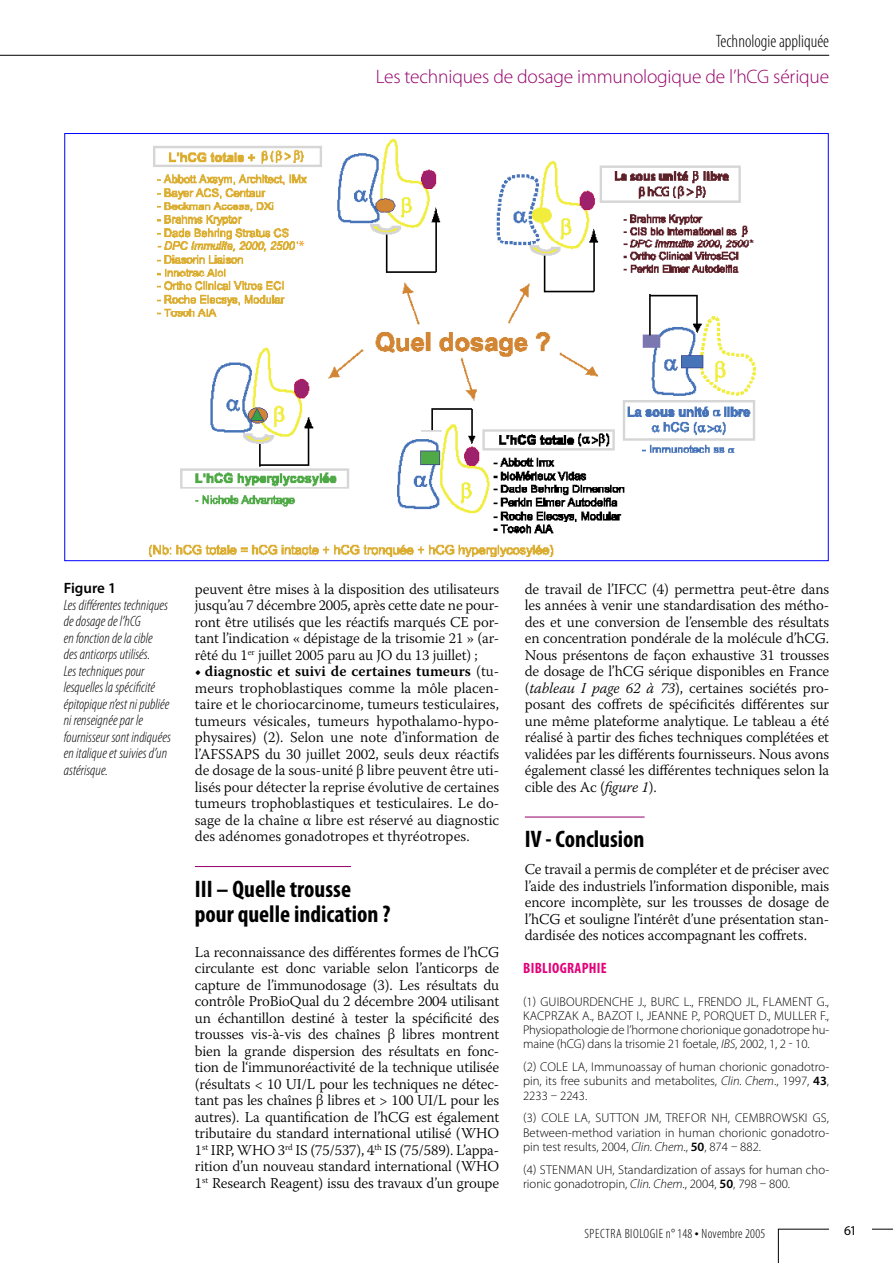
<style>
.page{position:relative;width:893px;height:1263px;background:#fff}
.page>*{position:absolute;margin:0;border:0;box-sizing:border-box;transform-origin:0 0}
.t1{font:700 condensed 24px/25.5px "Myriad Pro";color:#000}
.t2{font:300 19.5px "Myriad Pro";letter-spacing:-.01em;color:#95006b}
.t3{font:300 condensed 18px "Myriad Pro";color:#000}
.t4{font:300 15px/16.5px "Warnock Pro";letter-spacing:-.01em;color:#000;text-align:justify}
.t5{font:italic 300 condensed 15px/16.5px "Myriad Pro";color:#000}
.t6{font:700 condensed 15px "Myriad Pro";letter-spacing:.02em;color:#e2007a}
.t7{font:600 15px "Myriad Pro";color:#000}
.t8{font:15px "Myriad Pro";color:#f29213}
.t9{font:300 condensed 13.5px "Myriad Pro";letter-spacing:.04em;color:#000}
.t10{font:13.5px "Myriad Pro";color:#000}
.t11{font:300 12.75px/14.2px "Myriad Pro";color:#000;text-align:justify}
.s1{font-weight:600}
.s2{font-style:italic}
.s3{font-size:16.5px}
</style>
<div class="page">
<svg style="left:778px;top:1229px;width:115px;height:34px"></svg>
<div style="left:829px;top:1214px;width:43px;height:28px;background:#fff"></div>
<hr style="left:0;top:55px;width:829px;height:1px;background:#000">
<hr style="left:195px;top:866px;width:156px;height:1px;background:#95006b">
<hr style="left:525px;top:817px;width:120px;height:1px;background:#95006b">
<img style="left:150px;top:138px;width:606px;height:419px">
<div style="left:298px;top:240px;width:16px;height:27px;background:#fff"></div>
<p class="t8" style="left:298px;top:237px;width:8px">*</p>
<p class="t3" style="left:716px;top:30px;width:115px">Technologie appliquée</p>
<h2 class="t2" style="left:376px;top:64px;width:455px">Les techniques de dosage immunologique de l’hCG sérique</h2>
<p class="t7" style="left:64px;top:579px;width:54px">Figure 1</p>
<p class="t5" style="left:64px;top:597px;width:109px">Les différentes techniques de dosage de l’hCG<br>en fonction de la cible<br>des anticorps utilisés.<br>Les techniques pour lesquelles la spécificité épitopique n’est ni publiée ni renseignée par le fournisseur sont indiquées en italique et suivies d’un astérisque.</p>
<p class="t4" style="left:195px;top:580px;width:306px">peuvent être mises à la disposition des utilisateurs jusqu’au 7 décembre 2005, après cette date ne pour&shy;ront être utilisés que les réactifs marqués CE por&shy;tant l’indication « dépistage de la trisomie 21 » (ar&shy;rêté du 1<sup>er</sup> juillet 2005 paru au JO du 13 juillet) ;</p>
<p class="t4" style="left:195px;top:663px;width:306px"><span class="s1">• diagnostic et suivi de certaines tumeurs</span> (tu&shy;meurs trophoblastiques comme la môle placen&shy;taire et le choriocarcinome, tumeurs testiculaires, tumeurs vésicales, tumeurs hypothalamo-hypo&shy;physaires) (2). Selon une note d’information de l’AFSSAPS du 30 juillet 2002, seuls deux réactifs de dosage de la sous-unité β libre peuvent être uti&shy;lisés pour détecter la reprise évolutive de certaines tumeurs trophoblastiques et testiculaires. Le do&shy;sage de la chaîne α libre est réservé au diagnostic des adénomes gonadotropes et thyréotropes.</p>
<h1 class="t1" style="left:195px;top:875px;width:197px">III – Quelle trousse pour quelle indication ?</h1>
<p class="t4" style="left:195px;top:943px;width:306px">La reconnaissance des différentes formes de l’hCG circulante est donc variable selon l’anticorps de capture de l’immunodosage (3). Les résultats du contrôle ProBioQual du 2 décembre 2004 utilisant un échantillon destiné à tester la spécificité des trousses vis-à-vis des chaînes β libres montrent bien la grande dispersion des résultats en fonc&shy;tion de l‘immunoréactivité de la technique utilisée (résultats &lt; 10 UI/L pour les techniques ne détec&shy;tant pas les chaînes β libres et &gt; 100 UI/L pour les autres). La quantification de l’hCG est également tributaire du standard international utilisé (WHO 1<sup>st</sup> IRP, WHO 3<sup>rd</sup> IS (75/537), 4<sup>th</sup> IS (75/589). L’appa&shy;rition d’un nouveau standard international (WHO 1<sup>st</sup> Research Reagent) issu des travaux d’un groupe</p>
<p class="t4" style="left:525px;top:580px;width:306px">de travail de l’IFCC (4) permettra peut-être dans les années à venir une standardisation des métho&shy;des et une conversion de l’ensemble des résultats en concentration pondérale de la molécule d’hCG.<br>Nous présentons de façon exhaustive 31 trousses de dosage de l’hCG sérique disponibles en France (<span class="s2">tableau I page 62 à 73</span>), certaines sociétés pro&shy;posant des coffrets de spécificités différentes sur une même plateforme analytique. Le tableau a été réalisé à partir des fiches techniques complétées et validées par les différents fournisseurs. Nous avons également classé les différentes techniques selon la cible des Ac (<span class="s2">figure 1</span>).</p>
<h1 class="t1" style="left:525px;top:826px;width:121px">IV - Conclusion</h1>
<p class="t4" style="left:525px;top:861px;width:306px">Ce travail a permis de compléter et de préciser avec l’aide des industriels l’information disponible, mais encore incomplète, sur les trousses de dosage de l’hCG et souligne l’intérêt d’une présentation stan&shy;dardisée des notices accompagnant les coffrets.</p>
<p class="t6" style="left:523px;top:959px;width:85px">BIBLIOGRAPHIE</p>
<p class="t11" style="left:523px;top:994px;width:308px">(1) GUIBOURDENCHE J., BURC L., FRENDO JL, FLAMENT G., KACPRZAK A., BAZOT I., JEANNE P., PORQUET D., MULLER F., Physiopathologie de l’hormone chorionique gonadotrope hu&shy;maine (hCG) dans la trisomie 21 foetale, <span class="s2">IBS</span>, 2002, 1, 2 - 10.</p>
<p class="t11" style="left:523px;top:1060px;width:308px">(2) COLE LA, Immunoassay of human chorionic gonadotro&shy;pin, its free subunits and metabolites, <span class="s2">Clin. Chem</span>., 1997, <span class="s1">43</span>, 2233 – 2243.</p>
<p class="t11" style="left:523px;top:1111px;width:308px">(3) COLE LA, SUTTON JM, TREFOR NH, CEMBROWSKI GS, Between-method variation in human chorionic gonadotro&shy;pin test results, 2004, <span class="s2">Clin. Chem</span>., <span class="s1">50</span>, 874 – 882.</p>
<p class="t11" style="left:523px;top:1162px;width:308px">(4) STENMAN UH, Standardization of assays for human cho&shy;rionic gonadotropin, <span class="s2">Clin. Chem</span>., 2004, <span class="s1">50</span>, 798 – 800.</p>
<p class="t9" style="left:584px;top:1225px;width:182px">Spectra Biologie n°148 <span class="s3">•</span> Novembre 2005</p>
<p class="t10" style="left:844px;top:1222px;width:14px">61</p>
</div>
